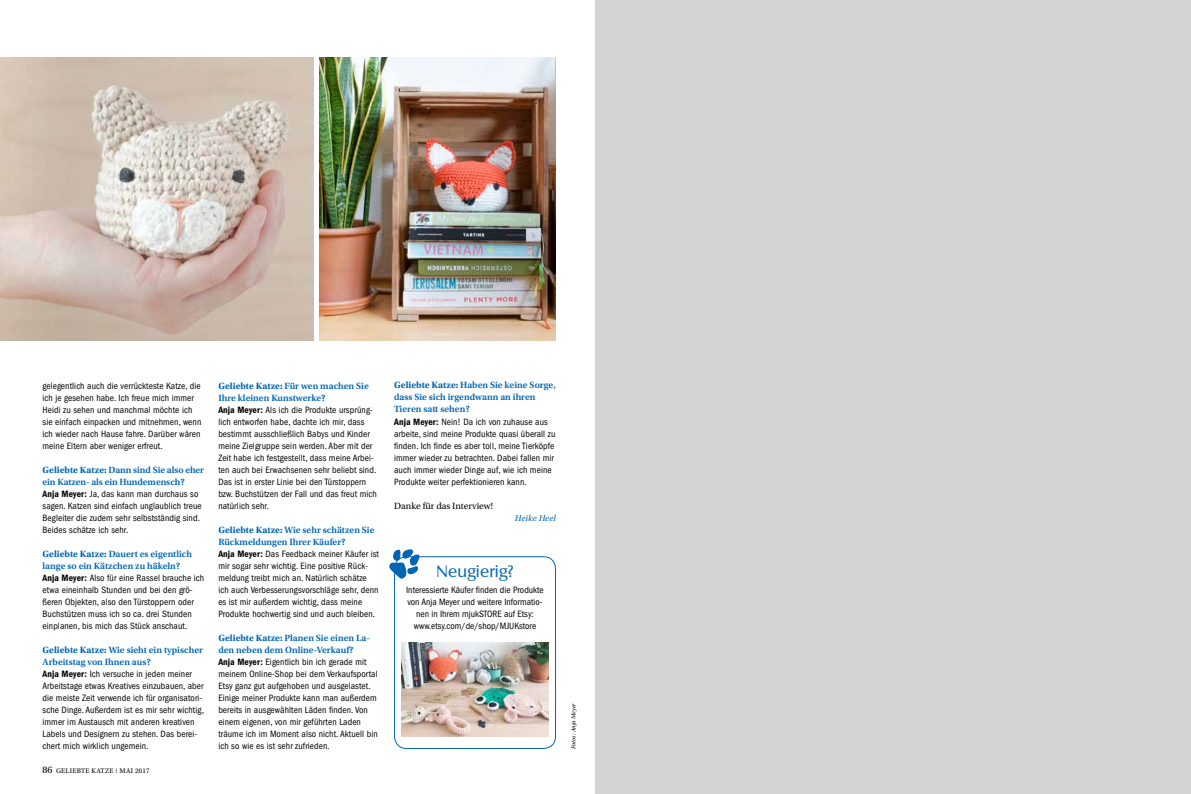
<style>
.page{position:relative;width:1191px;height:794px;background:#fff}
.page>*{position:absolute;margin:0;border:0;box-sizing:border-box;transform-origin:0 0}
.t1{font:16px "Columbia Serial";letter-spacing:.01em;color:#0066b3}
.t2{font:condensed 9.5px/12px "ITC Franklin Gothic Std";letter-spacing:.01em;color:#000}
.t3{font:600 9.5px/12px "Utopia Std";color:#0066b3}
.t4{font:9.5px "Utopia Std";color:#000}
.t5{font:italic 9px "Utopia Std";letter-spacing:.01em;color:#0066b3}
.t6{font:7px "Utopia Std";letter-spacing:.04em;color:#000}
.t7{font:italic 6px "Utopia Std";color:#000}
.s1{font-weight:700}
.s2{font-family:"ITC Franklin Gothic Std Dm Cd";font-stretch:normal}
.s3{font-size:10px}
</style>
<div class="page">
<div style="left:595px;top:0;width:596px;height:794px;background:#d1d3d4"></div>
<div style="left:394px;top:556px;width:162px;height:192px;border:1px solid #0066b3;border-radius:12px"></div>
<svg style="left:389px;top:549px;width:30px;height:30px"></svg>
<img style="left:402px;top:642px;width:147px;height:94px">
<img style="left:0;top:57px;width:313px;height:283px">
<img style="left:319px;top:57px;width:237px;height:283px">
<p class="t2" style="left:43px;top:379px;width:160px">gelegentlich auch die verrückteste Katze, die ich je gesehen habe. Ich freue mich immer Heidi zu sehen und manchmal möchte ich sie einfach einpacken und mitnehmen, wenn ich wieder nach Hause fahre. Darüber wären meine Eltern aber weniger erfreut.</p>
<p class="t3" style="left:43px;top:463px;width:163px"><span class="s1">Geliebte Katze:</span> Dann sind Sie also eher ein Katzen- als ein Hundemensch?</p>
<p class="t2" style="left:43px;top:487px;width:161px"><span class="s2">Anja Meyer:</span> Ja, das kann man durchaus so sagen. Katzen sind einfach unglaublich treue Begleiter die zudem sehr selbstständig sind.<br>Beides schätze ich sehr.</p>
<p class="t3" style="left:43px;top:547px;width:151px"><span class="s1">Geliebte Katze:</span> Dauert es eigentlich lange so ein Kätzchen zu häkeln?</p>
<p class="t2" style="left:43px;top:571px;width:163px"><span class="s2">Anja Meyer:</span> Also für eine Rassel brauche ich etwa eineinhalb Stunden und bei den grö&shy;ßeren Objekten, also den Türstoppern oder Buchstützen muss ich so ca. drei Stunden einplanen, bis mich das Stück anschaut.</p>
<p class="t3" style="left:43px;top:643px;width:162px"><span class="s1">Geliebte Katze:</span> Wie sieht ein typischer<br>Arbeitstag von Ihnen aus?</p>
<p class="t2" style="left:43px;top:667px;width:163px"><span class="s2">Anja Meyer:</span> Ich versuche in jeden meiner Arbeitstage etwas Kreatives einzubauen, aber die meiste Zeit verwende ich für organisatori&shy;sche Dinge. Außerdem ist es mir sehr wichtig, immer im Austausch mit anderen kreativen Labels und Designern zu stehen. Das berei&shy;chert mich wirklich ungemein.</p>
<p class="t6" style="left:43px;top:766px;width:109px"><span class="s3">86</span> GELIEBTE KATZE <sup>|</sup> MAI 2017</p>
<p class="t3" style="left:218px;top:379px;width:152px"><span class="s1">Geliebte Katze:</span> Für wen machen Sie<br>Ihre kleinen Kunstwerke?</p>
<p class="t2" style="left:218px;top:403px;width:160px"><span class="s2">Anja Meyer:</span> Als ich die Produkte ursprüng&shy;lich entworfen habe, dachte ich mir, dass bestimmt ausschließlich Babys und Kinder meine Zielgruppe sein werden. Aber mit der Zeit habe ich festgestellt, dass meine Arbei&shy;ten auch bei Erwachsenen sehr beliebt sind.<br>Das ist in erster Linie bei den Türstoppern bzw. Buchstützen der Fall und das freut mich natürlich sehr.</p>
<p class="t3" style="left:218px;top:523px;width:158px"><span class="s1">Geliebte Katze:</span> Wie sehr schätzen Sie<br>Rückmeldungen Ihrer Käufer?</p>
<p class="t2" style="left:218px;top:547px;width:162px"><span class="s2">Anja Meyer:</span> Das Feedback meiner Käufer ist mir sogar sehr wichtig. Eine positive Rück&shy;meldung treibt mich an. Natürlich schätze ich auch Verbesserungsvorschläge sehr, denn es ist mir außerdem wichtig, dass meine Produkte hochwertig sind und auch bleiben.</p>
<p class="t3" style="left:218px;top:631px;width:153px"><span class="s1">Geliebte Katze:</span> Planen Sie einen La&shy;den neben dem Online-Verkauf?</p>
<p class="t2" style="left:218px;top:655px;width:161px"><span class="s2">Anja Meyer:</span> Eigentlich bin ich gerade mit meinem Online-Shop bei dem Verkaufsportal Etsy ganz gut aufgehoben und ausgelastet.<br>Einige meiner Produkte kann man außerdem bereits in ausgewählten Läden finden. Von einem eigenen, von mir geführten Laden träume ich im Moment also nicht. Aktuell bin ich so wie es ist sehr zufrieden.</p>
<p class="t3" style="left:394px;top:379px;width:163px"><span class="s1">Geliebte Katze:</span> Haben Sie keine Sorge, dass Sie sich irgendwann an ihren<br>Tieren satt sehen?</p>
<p class="t2" style="left:394px;top:415px;width:163px"><span class="s2">Anja Meyer:</span> Nein! Da ich von zuhause aus arbeite, sind meine Produkte quasi überall zu finden. Ich finde es aber toll, meine Tierköpfe immer wieder zu betrachten. Dabei fallen mir auch immer wieder Dinge auf, wie ich meine Produkte weiter perfektionieren kann.</p>
<p class="t4" style="left:394px;top:500px;width:100px">Danke für das Interview!</p>
<p class="t5" style="left:515px;top:513px;width:42px">Heike Heel</p>
<h1 class="t1" style="left:436px;top:561px;width:78px">Neugierig?</h1>
<p class="t2" style="left:406px;top:583px;width:139px;text-align:center">Interessierte Käufer finden die Produkte von Anja Meyer und weitere Informatio&shy;nen in Ihrem mjukSTORE auf Etsy: www.etsy.com/de/shop/MJUKstore</p>
<p class="t7" style="left:570px;top:748px;width:47px;rotate:-90deg">Fotos: Anja Meyer</p>
</div>
